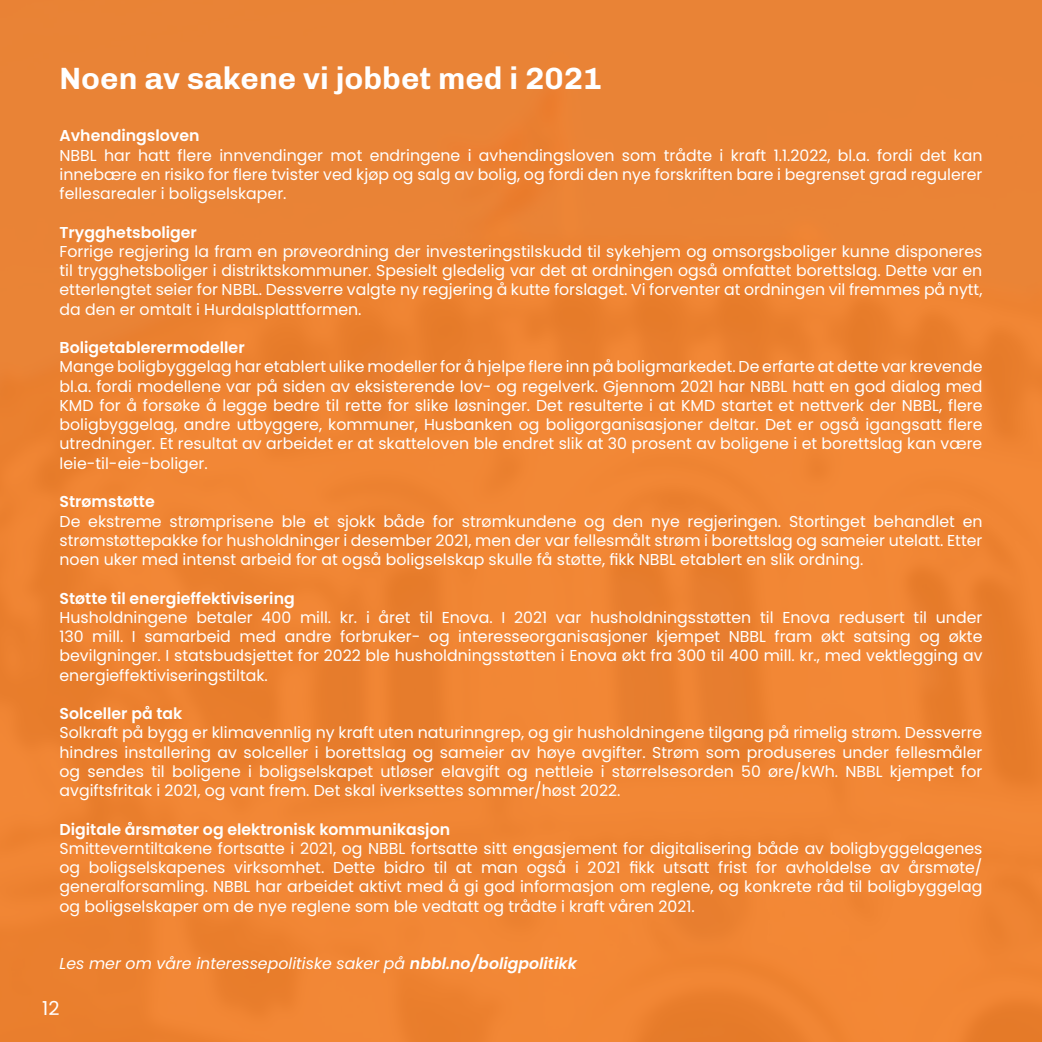
<style>
.page{position:relative;width:1042px;height:1042px;background:#ec8334}
.page>*{position:absolute;margin:0;border:0;box-sizing:border-box;transform-origin:0 0}
.t1{font:700 31.5px "Chivo";color:#fff}
.t2{font:19.25px "Poppins";color:#fff}
.t3{font:15.75px/19.2px "Poppins";color:#fff;text-align:justify}
.t4{font:600 15.75px "Poppins";color:#fff}
.t5{font:italic 15.75px "Poppins";color:#fff}
.s1{font-weight:600}
</style>
<div class="page">
<p class="t1" style="left:60px;top:60px;width:544px">Noen av sakene vi jobbet med i 2021</p>
<p class="t4" style="left:60px;top:127px;width:141px">Avhendingsloven</p>
<p class="t3" style="left:60px;top:146px;width:924px">NBBL har hatt flere innvendinger mot endringene i avhendingsloven som trådte i kraft 1.1.2022, bl.a. fordi det kan innebære en risiko for flere tvister ved kjøp og salg av bolig, og fordi den nye forskriften bare i begrenset grad regulerer fellesarealer i boligselskaper.</p>
<p class="t4" style="left:60px;top:223px;width:139px">Trygghetsboliger</p>
<p class="t3" style="left:60px;top:242px;width:924px">Forrige regjering la fram en prøveordning der investeringstilskudd til sykehjem og omsorgsboliger kunne disponeres til trygghetsboliger i distriktskommuner. Spesielt gledelig var det at ordningen også omfattet borettslag. Dette var en etterlengtet seier for NBBL. Dessverre valgte ny regjering å kutte forslaget. Vi forventer at ordningen vil fremmes på nytt, da den er omtalt i Hurdalsplattformen.</p>
<p class="t4" style="left:60px;top:338px;width:187px">Boligetablerermodeller</p>
<p class="t3" style="left:60px;top:357px;width:924px">Mange boligbyggelag har etablert ulike modeller for å hjelpe flere inn på boligmarkedet. De erfarte at dette var krevende bl.a. fordi modellene var på siden av eksisterende lov- og regelverk. Gjennom 2021 har NBBL hatt en god dialog med KMD for å forsøke å legge bedre til rette for slike løsninger. Det resulterte i at KMD startet et nettverk der NBBL, flere boligbyggelag, andre utbyggere, kommuner, Husbanken og boligorganisasjoner deltar. Det er også igangsatt flere utredninger. Et resultat av arbeidet er at skatteloven ble endret slik at 30 prosent av boligene i et borettslag kan være leie-til-eie-boliger.</p>
<p class="t4" style="left:60px;top:492px;width:97px">Strømstøtte</p>
<p class="t3" style="left:60px;top:511px;width:924px">De ekstreme strømprisene ble et sjokk både for strømkundene og den nye regjeringen. Stortinget behandlet en strømstøttepakke for husholdninger i desember 2021, men der var fellesmålt strøm i borettslag og sameier utelatt. Etter noen uker med intenst arbeid for at også boligselskap skulle få støtte, fikk NBBL etablert en slik ordning.</p>
<p class="t4" style="left:60px;top:589px;width:237px">Støtte til energieffektivisering</p>
<p class="t3" style="left:60px;top:608px;width:924px">Husholdningene betaler 400 mill. kr. i året til Enova. I 2021 var husholdningsstøtten til Enova redusert til under 130 mill. I samarbeid med andre forbruker- og interesseorganisasjoner kjempet NBBL fram økt satsing og økte bevilgninger. I statsbudsjettet for 2022 ble husholdningsstøtten i Enova økt fra 300 til 400 mill. kr., med vektlegging av energieffektiviseringstiltak.</p>
<p class="t4" style="left:60px;top:704px;width:124px">Solceller på tak</p>
<p class="t3" style="left:60px;top:723px;width:924px">Solkraft på bygg er klimavennlig ny kraft uten naturinngrep, og gir husholdningene tilgang på rimelig strøm. Dessverre hindres installering av solceller i borettslag og sameier av høye avgifter. Strøm som produseres under fellesmåler og sendes til boligene i boligselskapet utløser elavgift og nettleie i størrelsesorden 50 øre/kWh. NBBL kjempet for avgiftsfritak i 2021, og vant frem. Det skal iverksettes sommer/høst 2022.</p>
<p class="t4" style="left:60px;top:820px;width:392px">Digitale årsmøter og elektronisk kommunikasjon</p>
<p class="t3" style="left:60px;top:839px;width:924px">Smitteverntiltakene fortsatte i 2021, og NBBL fortsatte sitt engasjement for digitalisering både av boligbyggelagenes og boligselskapenes virksomhet. Dette bidro til at man også i 2021 fikk utsatt frist for avholdelse av årsmøte/ generalforsamling. NBBL har arbeidet aktivt med å gi god informasjon om reglene, og konkrete råd til boligbyggelag og boligselskaper om de nye reglene som ble vedtatt og trådte i kraft våren 2021.</p>
<p class="t5" style="left:60px;top:954px;width:519px">Les mer om våre interessepolitiske saker på <span class="s1">nbbl.no/boligpolitikk</span></p>
<p class="t2" style="left:42px;top:997px;width:19px">12</p>
</div>
